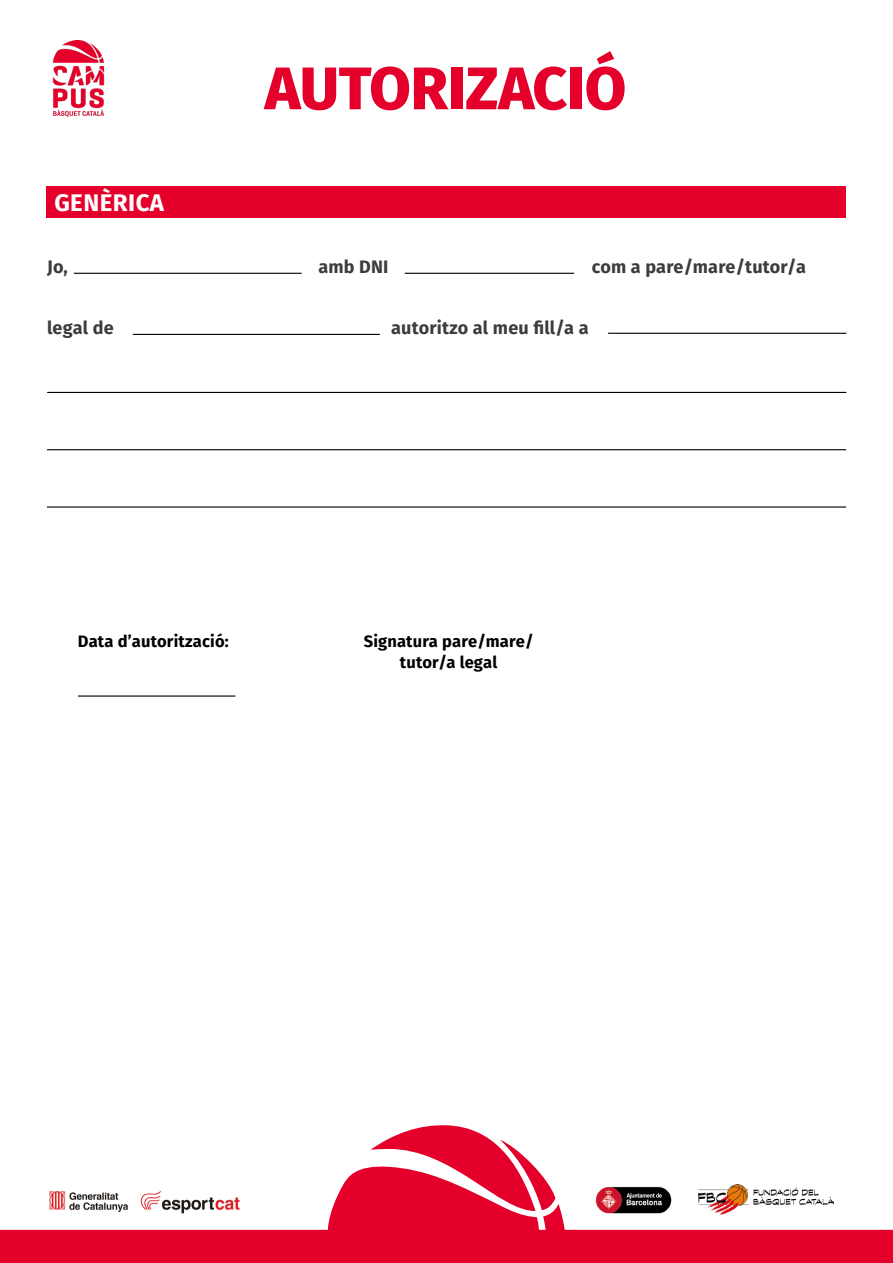
<style>
.page{position:relative;width:893px;height:1263px;background:#fff}
.page>*{position:absolute;margin:0;border:0;box-sizing:border-box;transform-origin:0 0}
.t1{font:800 60px "Fira Sans";color:#e4002b}
.t2{font:700 24px "Fira Sans";letter-spacing:.02em;color:#fff}
.t3{font:700 18px "Fira Sans";letter-spacing:.01em;color:#3c3c3b}
.t4{font:700 16.5px/21px "Fira Sans";letter-spacing:.01em;color:#000;text-align:center}
</style>
<div class="page">
<img style="left:52px;top:41px;width:53px;height:75px">
<svg style="left:0;top:1125px;width:893px;height:138px"></svg>
<div style="left:47px;top:186px;width:799px;height:32px;background:#e4002b"></div>
<hr style="left:78px;top:695px;width:157px;height:2px;background:#000">
<hr style="left:74px;top:273px;width:228px;height:1px;background:#000">
<hr style="left:405px;top:273px;width:169px;height:1px;background:#000">
<hr style="left:133px;top:334px;width:247px;height:1px;background:#000">
<hr style="left:608px;top:333px;width:238px;height:1px;background:#000">
<hr style="left:47px;top:392px;width:799px;height:1px;background:#000">
<hr style="left:47px;top:449px;width:799px;height:1px;background:#000">
<hr style="left:47px;top:506px;width:799px;height:2px;background:#000">
<h2 class="t2" style="left:54px;top:182px;width:111px">GENÈRICA</h2>
<h1 class="t1" style="left:265px;top:36px;width:363px">AUTORIZACIÓ</h1>
<p class="t3" style="left:47px;top:251px;width:22px">Jo,</p>
<p class="t3" style="left:318px;top:251px;width:72px">amb DNI</p>
<p class="t3" style="left:592px;top:251px;width:216px">com a pare/mare/tutor/a</p>
<p class="t3" style="left:47px;top:312px;width:68px">legal de</p>
<p class="t3" style="left:391px;top:312px;width:199px">autoritzo al meu fill/a a</p>
<p class="t4" style="left:78px;top:629px;width:152px">Data d’autorització:</p>
<p class="t4" style="left:364px;top:629px;width:171px">Signatura pare/mare/ tutor/a legal</p>
</div>
